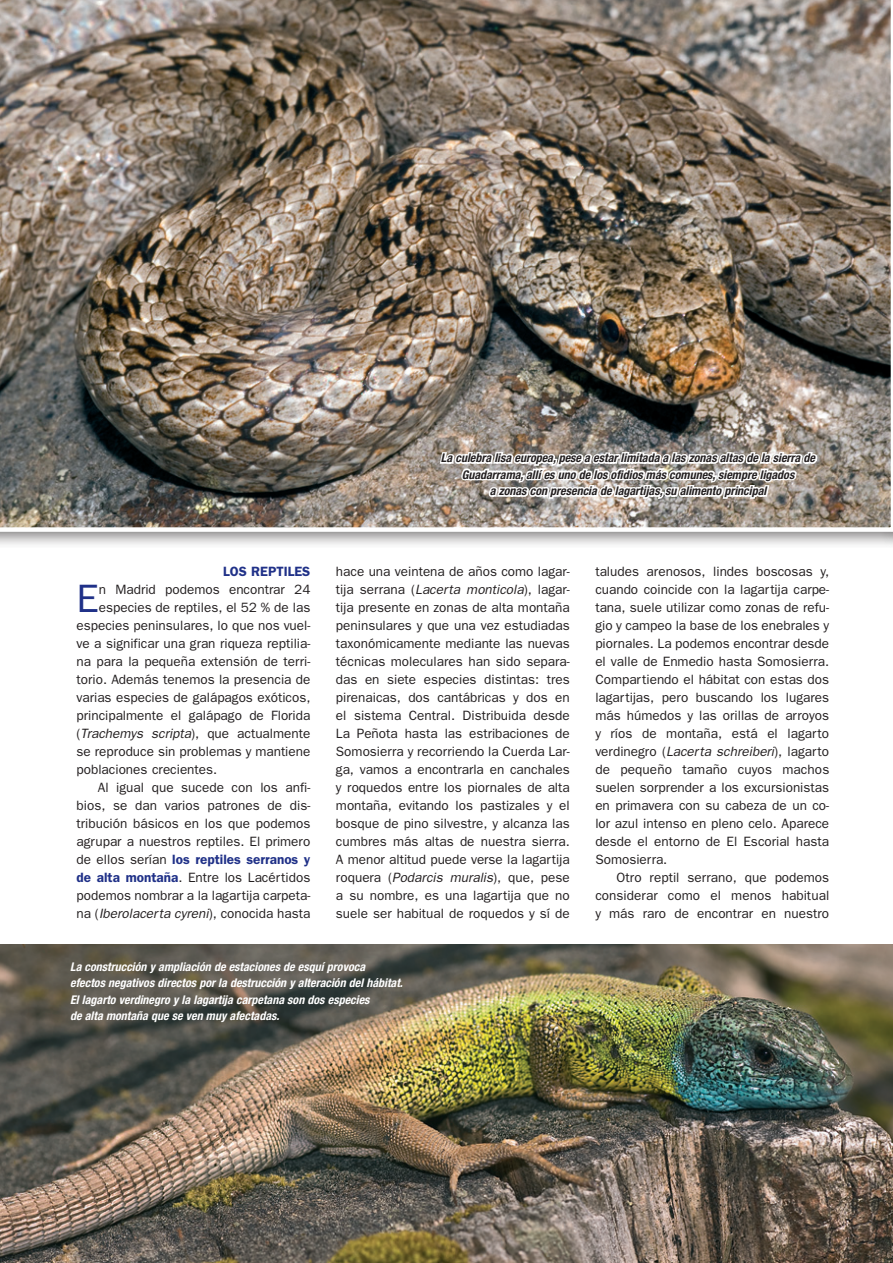
<style>
.page{position:relative;width:893px;height:1263px;background:#fff}
.page>*{position:absolute;margin:0;border:0;box-sizing:border-box;transform-origin:0 0}
.t1{font:39.75px "Franklin Gothic";color:#203188}
.t2{font:13.5px/18px "Franklin Gothic";color:#231f20;text-align:justify}
.t3{font:600 13.5px "Franklin Gothic";color:#203188}
.t4{font:italic 700 condensed 12px/16.5px "Helvetica Neue";color:#fff}
.t5{font:italic 700 condensed 12px/16.5px "Helvetica Neue";color:#231f20;text-align:center}
.s1{font-style:italic}
.s2{font-weight:400;color:#231f20}
.s3{font-weight:600;color:#203188}
</style>
<div class="page">
<img style="left:0;top:944px;width:893px;height:319px">
<div style="left:0;top:0;width:893px;height:548px;background:#231f20;opacity:.61"></div>
<img style="left:0;top:0;width:893px;height:532px">
<svg style="left:438px;top:432px;width:381px;height:88px"></svg>
<p class="t5" style="left:441px;top:449px;width:376px">La culebra lisa europea, pese a estar limitada a las zonas altas de la sierra de<br>Guadarrama, allí es uno de los ofidios más comunes, siempre ligados<br>a zonas con presencia de lagartijas, su alimento principal</p>
<p class="t3" style="left:223px;top:564px;width:89px">LOS REPTILES</p>
<p class="t1" style="left:77px;top:576px;width:24px">E</p>
<p class="t2" style="left:99px;top:580px;width:213px">n Madrid podemos encontrar 24</p>
<p class="t2" style="left:99px;top:598px;width:213px">especies de reptiles, el 52 % de las</p>
<p class="t2" style="left:77px;top:616px;width:235px">especies peninsulares, lo que nos vuel-</p>
<p class="t2" style="left:77px;top:634px;width:235px">ve a significar una gran riqueza reptilia-</p>
<p class="t2" style="left:77px;top:652px;width:235px">na para la pequeña extensión de terri-</p>
<p class="t2" style="left:77px;top:670px;width:235px">torio. Además tenemos la presencia de</p>
<p class="t2" style="left:77px;top:688px;width:235px">varias especies de galápagos exóticos,</p>
<p class="t2" style="left:77px;top:706px;width:235px">principalmente el galápago de Florida</p>
<p class="t2" style="left:77px;top:724px;width:235px">(<span class="s1">Trachemys scripta</span>), que actualmente</p>
<p class="t2" style="left:77px;top:742px;width:235px">se reproduce sin problemas y mantiene</p>
<p class="t2" style="left:77px;top:760px;width:142px">poblaciones crecientes.</p>
<p class="t2" style="left:98px;top:778px;width:214px">Al igual que sucede con los anfi-</p>
<p class="t2" style="left:77px;top:796px;width:235px">bios, se dan varios patrones de dis-</p>
<p class="t2" style="left:77px;top:814px;width:235px">tribución básicos en los que podemos</p>
<p class="t2" style="left:77px;top:832px;width:235px">agrupar a nuestros reptiles. El primero</p>
<p class="t3" style="left:77px;top:852px;width:235px"><span class="s2">de ellos serían</span> los reptiles serranos y</p>
<p class="t2" style="left:77px;top:868px;width:235px"><span class="s3">de alta montaña</span>. Entre los Lacértidos</p>
<p class="t2" style="left:77px;top:886px;width:235px">podemos nombrar a la lagartija carpeta-</p>
<p class="t2" style="left:77px;top:904px;width:235px">na (<span class="s1">Iberolacerta cyreni</span>), conocida hasta</p>
<p class="t2" style="left:336px;top:562px;width:235px">hace una veintena de años como lagar&shy;tija serrana (<span class="s1">Lacerta monticola</span>), lagar&shy;tija presente en zonas de alta montaña peninsulares y que una vez estudiadas taxonómicamente mediante las nuevas técnicas moleculares han sido separa&shy;das en siete especies distintas: tres pirenaicas, dos cantábricas y dos en el sistema Central. Distribuida desde La Peñota hasta las estribaciones de Somosierra y recorriendo la Cuerda Lar&shy;ga, vamos a encontrarla en canchales y roquedos entre los piornales de alta montaña, evitando los pastizales y el bosque de pino silvestre, y alcanza las cumbres más altas de nuestra sierra.<br>A menor altitud puede verse la lagartija roquera (<span class="s1">Podarcis muralis</span>), que, pese a su nombre, es una lagartija que no suele ser habitual de roquedos y sí de</p>
<p class="t2" style="left:595px;top:562px;width:235px">taludes arenosos, lindes boscosas y,</p>
<p class="t2" style="left:595px;top:580px;width:235px">cuando coincide con la lagartija carpe-</p>
<p class="t2" style="left:595px;top:598px;width:235px">tana, suele utilizar como zonas de refu-</p>
<p class="t2" style="left:595px;top:616px;width:235px">gio y campeo la base de los enebrales y</p>
<p class="t2" style="left:595px;top:634px;width:235px">piornales. La podemos encontrar desde</p>
<p class="t2" style="left:595px;top:652px;width:235px">el valle de Enmedio hasta Somosierra.</p>
<p class="t2" style="left:595px;top:670px;width:235px">Compartiendo el hábitat con estas dos</p>
<p class="t2" style="left:595px;top:688px;width:235px">lagartijas, pero buscando los lugares</p>
<p class="t2" style="left:595px;top:706px;width:235px">más húmedos y las orillas de arroyos</p>
<p class="t2" style="left:595px;top:724px;width:235px">y ríos de montaña, está el lagarto</p>
<p class="t2" style="left:595px;top:742px;width:235px">verdinegro (<span class="s1">Lacerta schreiberi</span>), lagarto</p>
<p class="t2" style="left:595px;top:760px;width:235px">de pequeño tamaño cuyos machos</p>
<p class="t2" style="left:595px;top:778px;width:235px">suelen sorprender a los excursionistas</p>
<p class="t2" style="left:595px;top:796px;width:235px">en primavera con su cabeza de un co-</p>
<p class="t2" style="left:595px;top:814px;width:235px">lor azul intenso en pleno celo. Aparece</p>
<p class="t2" style="left:595px;top:832px;width:235px">desde el entorno de El Escorial hasta</p>
<p class="t2" style="left:595px;top:850px;width:74px">Somosierra.</p>
<p class="t2" style="left:617px;top:868px;width:214px">Otro reptil serrano, que podemos</p>
<p class="t2" style="left:595px;top:886px;width:235px">considerar como el menos habitual</p>
<p class="t2" style="left:595px;top:904px;width:235px">y más raro de encontrar en nuestro</p>
<p class="t4" style="left:70px;top:958px;width:334px">La construcción y ampliación de estaciones de esquí provoca efectos negativos directos por la destrucción y alteración del hábitat.<br>El lagarto verdinegro y la lagartija carpetana son dos especies<br>de alta montaña que se ven muy afectadas.</p>
</div>
